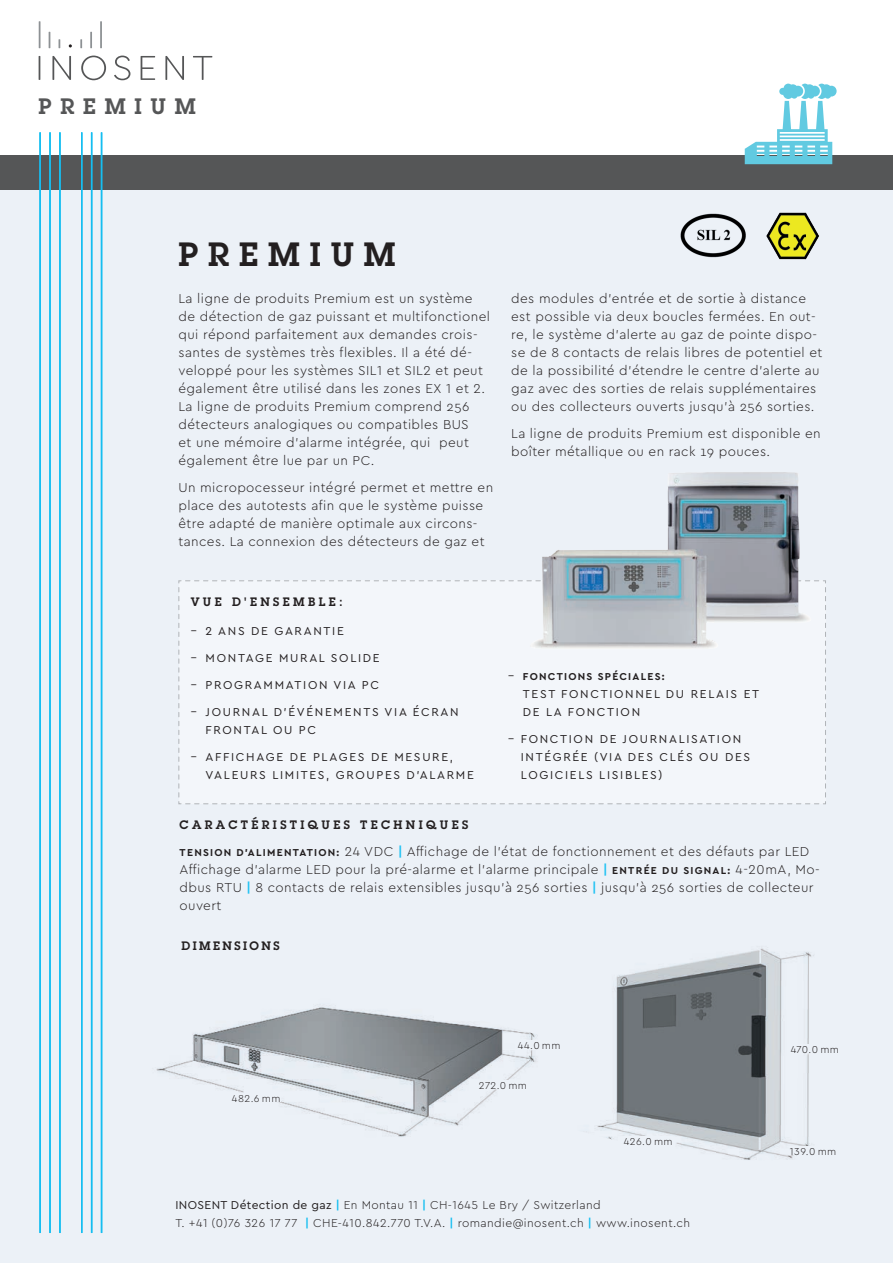
<style>
.page{position:relative;width:893px;height:1263px;background:#fff}
.page>*{position:absolute;margin:0;border:0;box-sizing:border-box;transform-origin:0 0}
.t1{font:600 33px "Lubalin Graph";letter-spacing:.3em;color:#231f20}
.t2{font:600 21.9px "Lubalin Graph";letter-spacing:.4em;color:#555657}
.t3{font:300 13.5px/18px "Cera PRO";letter-spacing:.03em;color:#231f20}
.t4{font:12px/18px "Cera PRO";letter-spacing:.14em;color:#231f20}
.t5{font:300 12px/18px "Cera PRO";letter-spacing:.03em;color:#231f20}
.t6{font:600 12px "Lubalin Graph";letter-spacing:.28em;color:#231f20}
.t7{font:600 12px "Lubalin Graph";letter-spacing:.2em;color:#231f20}
.t8{font:300 10.5px "Cera PRO";letter-spacing:.03em;color:#231f20}
.t9{font:700 10.5px "Cera PRO";letter-spacing:.12em;color:#231f20}
.s1{font-weight:400;font-size:12px}
.s2{font-weight:700;font-size:10.5px}
.s3{font-weight:700;color:#21c2f3}
.s4{font-weight:400}
.s5{font-weight:700;color:#15bef1}
</style>
<div class="page">
<div style="left:0;top:157px;width:893px;height:1106px;background:#ecf1f7"></div>
<svg style="left:178px;top:580px;width:648px;height:224px"></svg>
<img style="left:519px;top:472px;width:302px;height:186px">
<img style="left:680px;top:213px;width:66px;height:45px">
<img style="left:766px;top:212px;width:53px;height:48px">
<div style="left:0;top:156px;width:893px;height:34px;background:#555657"></div>
<svg style="left:39px;top:56px;width:173px;height:24px"></svg>
<svg style="left:39px;top:21px;width:1px;height:27px"></svg>
<svg style="left:49px;top:32px;width:1px;height:16px"></svg>
<hr style="left:100px;top:21px;width:2px;height:27px;background:#8d9194">
<svg style="left:90px;top:32px;width:2px;height:16px"></svg>
<svg style="left:80px;top:39px;width:2px;height:9px"></svg>
<hr style="left:39px;top:132px;width:2px;height:1101px;background:#15bef1">
<hr style="left:49px;top:132px;width:2px;height:1101px;background:#15bef1">
<hr style="left:59px;top:132px;width:2px;height:1101px;background:#15bef1">
<hr style="left:101px;top:132px;width:1px;height:1101px;background:#15bef1">
<hr style="left:91px;top:132px;width:1px;height:1101px;background:#15bef1">
<hr style="left:81px;top:132px;width:1px;height:1101px;background:#15bef1">
<svg style="left:745px;top:84px;width:92px;height:80px"></svg>
<img style="left:597px;top:948px;width:217px;height:212px">
<img style="left:156px;top:1007px;width:380px;height:130px">
<div style="left:232px;top:1093px;width:48px;height:9px;background:#ecf1f7"></div>
<div style="left:479px;top:1080px;width:48px;height:9px;background:#ecf1f7"></div>
<div style="left:624px;top:1136px;width:48px;height:9px;background:#ecf1f7"></div>
<div style="left:790px;top:1146px;width:46px;height:9px;background:#ecf1f7"></div>
<div style="left:791px;top:1044px;width:48px;height:9px;background:#ecf1f7"></div>
<div style="left:518px;top:1040px;width:42px;height:9px;background:#ecf1f7"></div>
<h2 class="t2" style="left:39px;top:92px;width:159px">PREMIUM</h2>
<h1 class="t1" style="left:178px;top:233px;width:219px">PREMIUM</h1>
<p class="t3" style="left:178px;top:289px;width:313px">La ligne de produits Premium est un système de détection de gaz puissant et multifonctionel qui répond parfaitement aux demandes crois&shy;santes de systèmes très flexibles. Il a été dé&shy;veloppé pour les systèmes SIL1 et SIL2 et peut également être utilisé dans les zones EX 1 et 2.<br>La ligne de produits Premium comprend 256 détecteurs analogiques ou compatibles BUS<br>et une mémoire d'alarme intégrée, qui peut également être lue par un PC.</p>
<p class="t3" style="left:178px;top:478px;width:316px">Un micropocesseur intégré permet et mettre en place des autotests afin que le système puisse être adapté de manière optimale aux circons&shy;tances. La connexion des détecteurs de gaz et</p>
<p class="t3" style="left:511px;top:289px;width:313px">des modules d'entrée et de sortie à distance est possible via deux boucles fermées. En out&shy;re, le système d'alerte au gaz de pointe dispo&shy;se de 8 contacts de relais libres de potentiel et de la possibilité d'étendre le centre d'alerte au gaz avec des sorties de relais supplémentaires ou des collecteurs ouverts jusqu'à 256 sorties.</p>
<p class="t3" style="left:511px;top:424px;width:311px">La ligne de produits Premium est disponible en boîter métallique ou en rack 19 pouces.</p>
<p class="t6" style="left:191px;top:594px;width:153px">VUE D'ENSEMBLE:</p>
<p class="t4" style="left:191px;top:621px;width:155px">– 2 ANS DE GARANTIE</p>
<p class="t4" style="left:191px;top:648px;width:190px">– MONTAGE MURAL SOLIDE</p>
<p class="t4" style="left:191px;top:675px;width:190px">– PROGRAMMATION VIA PC</p>
<p class="t4" style="left:206px;top:702px;width:255px;text-indent:-15px">– JOURNAL D'ÉVÉNEMENTS VIA ÉCRAN<br>FRONTAL OU PC</p>
<p class="t4" style="left:206px;top:747px;width:270px;text-indent:-15px">– AFFICHAGE DE PLAGES DE MESURE,<br>VALEURS LIMITES, GROUPES D'ALARME</p>
<p class="t9" style="left:508px;top:669px;width:158px"><span class="s1">–</span> FONCTIONS SPÉCIALES:</p>
<p class="t4" style="left:523px;top:684px;width:238px">TEST FONCTIONNEL DU RELAIS ET<br>DE LA FONCTION</p>
<p class="t4" style="left:521px;top:729px;width:231px;text-indent:-13px">– FONCTION DE JOURNALISATION<br>INTÉGRÉE (VIA DES CLÉS OU DES<br>LOGICIELS LISIBLES)</p>
<p class="t6" style="left:180px;top:817px;width:290px">CARACTÉRISTIQUES TECHNIQUES</p>
<p class="t3" style="left:180px;top:842px;width:642px"><span class="s2">TENSION D'ALIMENTATION:</span> 24 VDC <span class="s3">|</span> Affichage de l'état de fonctionnement et des défauts par LED Affichage d'alarme LED pour la pré-alarme et l'alarme principale <span class="s3">|</span> <span class="s2">ENTRÉE DU SIGNAL:</span> 4-20mA, Mo&shy;dbus RTU <span class="s3">|</span> 8 contacts de relais extensibles jusqu'à 256 sorties <span class="s3">|</span> jusqu'à 256 sorties de collecteur ouvert</p>
<p class="t7" style="left:181px;top:937px;width:100px">DIMENSIONS</p>
<p class="t8" style="left:232px;top:1091px;width:50px">482.6 mm</p>
<p class="t8" style="left:518px;top:1038px;width:44px">44.0 mm</p>
<p class="t8" style="left:479px;top:1078px;width:50px">272.0 mm</p>
<p class="t8" style="left:624px;top:1134px;width:50px">426.0 mm</p>
<p class="t5" style="left:175px;top:1195px;width:516px"><span class="s4">INOSENT Détection de gaz</span> <span class="s5">|</span> En Montau 11 <span class="s5">|</span> CH-1645 Le Bry / Switzerland<br>T. +41 (0)76 326 17 77 <span class="s5">|</span> CHE-410.842.770 T.V.A. <span class="s5">|</span> romandie@inosent.ch <span class="s5">|</span> www.inosent.ch</p>
<p class="t8" style="left:791px;top:1042px;width:50px">470.0 mm</p>
<p class="t8" style="left:790px;top:1144px;width:48px">139.0 mm</p>
</div>
